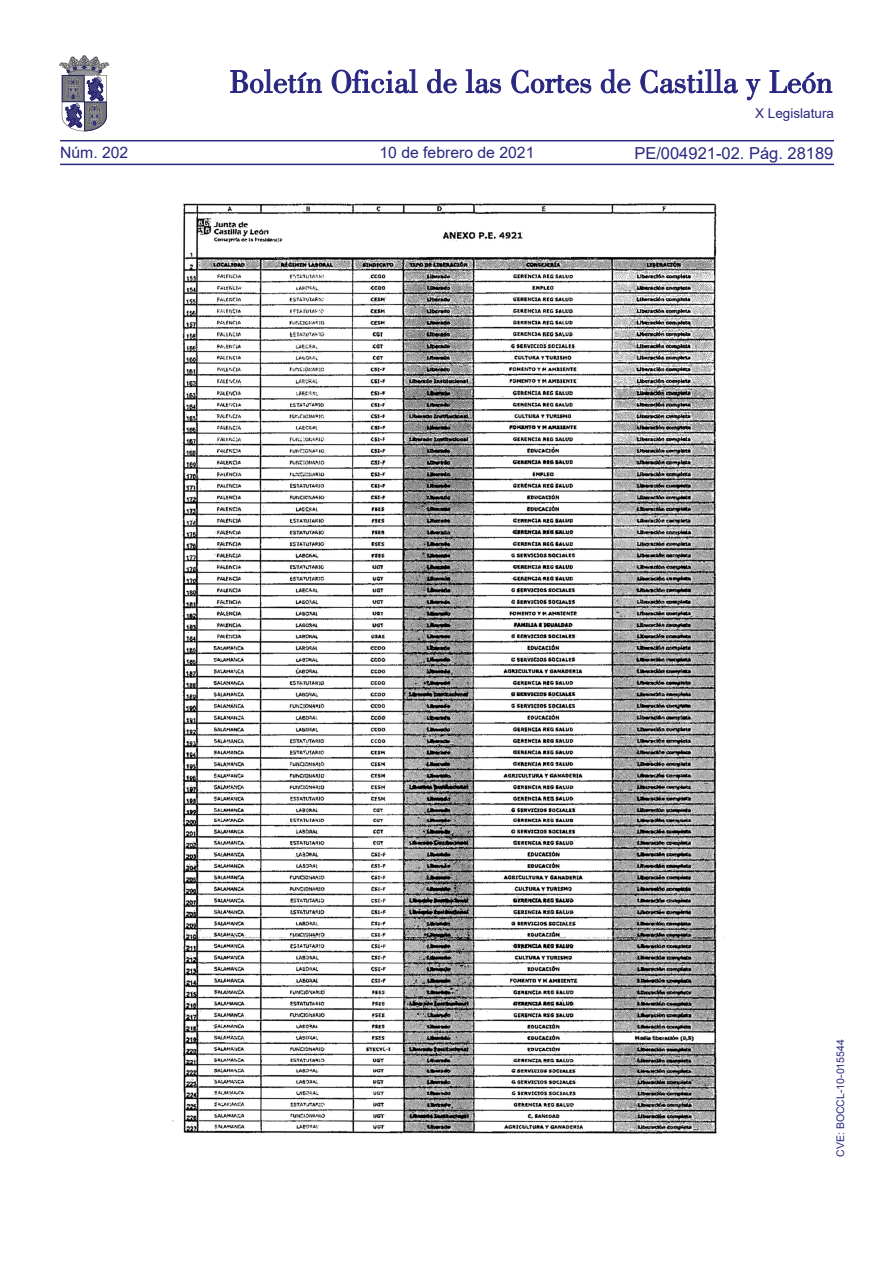
<style>
.page{position:relative;width:893px;height:1263px;background:#fff}
.page>*{position:absolute;margin:0;border:0;box-sizing:border-box;transform-origin:0 0}
.t1{font:16.5px "Arial";color:#292780}
.t2{font:15.75px "Arial";color:#292780}
.t3{font:13.5px "Arial";color:#292780}
.t4{font:10.5px "Arial";color:#292780}
</style>
<div class="page">
<hr style="left:60px;top:164px;width:774px;height:1px;background:#292780">
<hr style="left:60px;top:140px;width:774px;height:1px;background:#292780">
<svg style="left:230px;top:69px;width:92px;height:24px"></svg>
<svg style="left:332px;top:69px;width:86px;height:24px"></svg>
<svg style="left:427px;top:69px;width:30px;height:24px"></svg>
<svg style="left:466px;top:69px;width:35px;height:24px"></svg>
<svg style="left:511px;top:70px;width:80px;height:23px"></svg>
<svg style="left:601px;top:69px;width:29px;height:24px"></svg>
<svg style="left:640px;top:69px;width:98px;height:24px"></svg>
<svg style="left:746px;top:79px;width:14px;height:21px"></svg>
<svg style="left:770px;top:70px;width:62px;height:23px"></svg>
<svg style="left:60px;top:55px;width:49px;height:76px"></svg>
<img style="left:172px;top:203px;width:552px;height:931px">
<p class="t2" style="left:60px;top:142px;width:70px">Núm. 202</p>
<p class="t2" style="left:379px;top:142px;width:156px">10 de febrero de 2021</p>
<p class="t3" style="left:755px;top:104px;width:80px">X Legislatura</p>
<p class="t1" style="left:634px;top:141px;width:201px">PE/004921-02. Pág. 28189</p>
<p class="t4" style="left:833px;top:1157px;width:119px;rotate:-90deg">CVE: BOCCL-10-015544</p>
</div>
